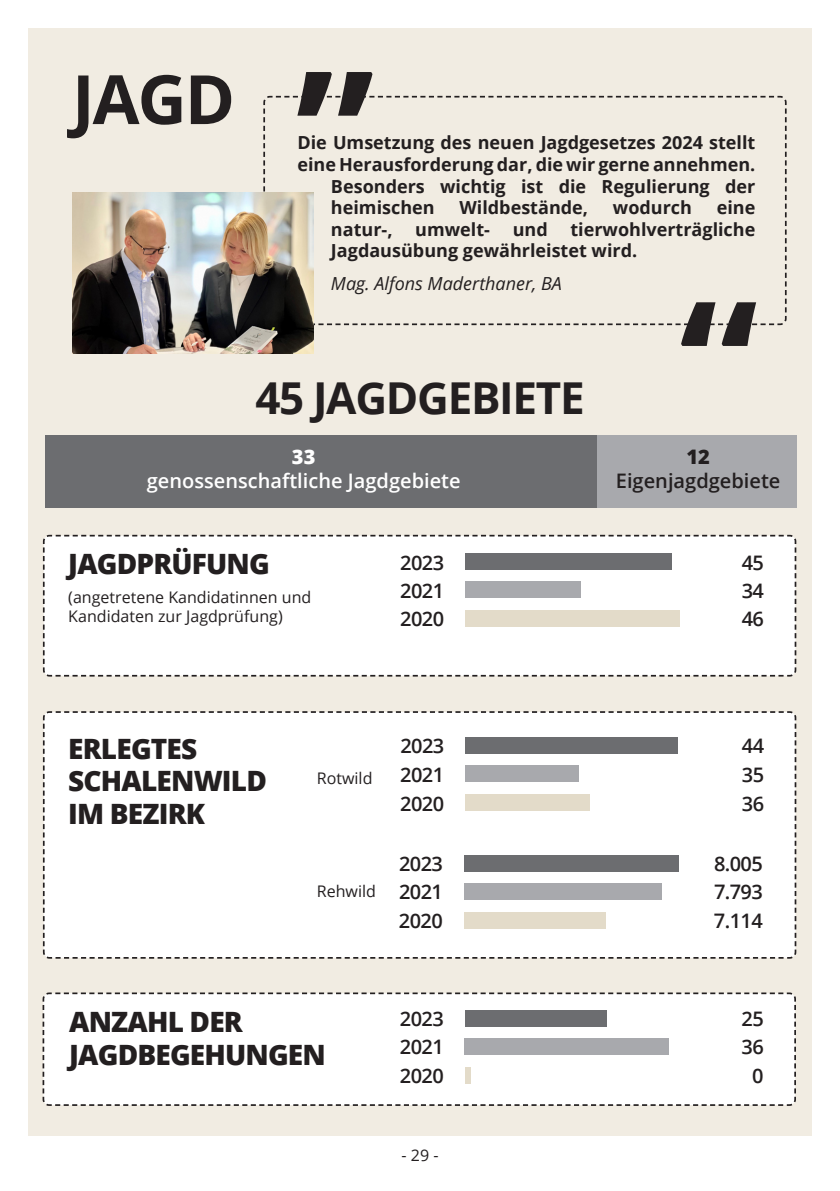
<style>
.page{position:relative;width:840px;height:1191px;background:#fff}
.page>*{position:absolute;margin:0;border:0;box-sizing:border-box;transform-origin:0 0}
.t1{font:700 68px "Open Sans";color:#231f20}
.t2{font:700 44px "Open Sans";letter-spacing:-.03em;color:#231f20}
.t3{font:800 28px/32px "Open Sans";letter-spacing:-.03em;color:#231f20}
.t4{font:600 20px "Open Sans";letter-spacing:-.03em;color:#231f20}
.t5{font:600 20px "Open Sans";color:#fff}
.t6{font:600 20px "Open Sans";color:#231f20}
.t7{font:800 20px "Open Sans";color:#fff}
.t8{font:800 20px "Open Sans";color:#231f20}
.t9{font:700 18px/21.6px "Open Sans";color:#231f20}
.t10{font:italic 18px "Open Sans";color:#231f20}
.t11{font:16px/19.2px "Open Sans";color:#231f20}
</style>
<div class="page">
<div style="left:28px;top:28px;width:783px;height:1107px;background:#f1ece2"></div>
<div style="left:595px;top:435px;width:201px;height:73px;background:#a8a9ad"></div>
<div style="left:45px;top:435px;width:551px;height:73px;background:#6c6d70"></div>
<div style="left:42px;top:534px;width:754px;height:143px;background:#fff"></div>
<div style="left:42px;top:711px;width:754px;height:248px;background:#fff"></div>
<div style="left:42px;top:992px;width:754px;height:114px;background:#fff"></div>
<div style="left:465px;top:794px;width:124px;height:16px;background:#e3dbc9"></div>
<div style="left:465px;top:765px;width:113px;height:16px;background:#a8a9ad"></div>
<div style="left:465px;top:737px;width:212px;height:16px;background:#6c6d70"></div>
<div style="left:463px;top:912px;width:142px;height:16px;background:#e3dbc9"></div>
<div style="left:463px;top:883px;width:198px;height:16px;background:#a8a9ad"></div>
<div style="left:463px;top:855px;width:215px;height:16px;background:#6c6d70"></div>
<div style="left:465px;top:611px;width:214px;height:16px;background:#e3dbc9"></div>
<div style="left:465px;top:582px;width:115px;height:16px;background:#a8a9ad"></div>
<div style="left:465px;top:554px;width:206px;height:16px;background:#6c6d70"></div>
<div style="left:464px;top:1067px;width:6px;height:16px;background:#e3dbc9"></div>
<div style="left:464px;top:1038px;width:204px;height:16px;background:#a8a9ad"></div>
<div style="left:464px;top:1010px;width:142px;height:16px;background:#6c6d70"></div>
<svg style="left:263px;top:95px;width:524px;height:231px"></svg>
<svg style="left:314px;top:302px;width:461px;height:44px"></svg>
<svg style="left:274px;top:72px;width:499px;height:44px"></svg>
<img style="left:72px;top:192px;width:242px;height:161px">
<h1 class="t1" style="left:72px;top:51px;width:164px">JAGD</h1>
<p class="t9" style="left:297px;top:131px;width:459px">Die Umsetzung des neuen Jagdgesetzes 2024 stellt</p>
<p class="t9" style="left:297px;top:153px;width:459px">eine Herausforderung dar, die wir gerne annehmen.</p>
<p class="t9" style="left:331px;top:175px;width:425px">Besonders wichtig ist die Regulierung der</p>
<p class="t9" style="left:331px;top:196px;width:105px">heimischen</p>
<p class="t9" style="left:459px;top:196px;width:130px">Wildbestände,</p>
<p class="t9" style="left:612px;top:196px;width:81px">wodurch</p>
<p class="t9" style="left:716px;top:196px;width:40px">eine</p>
<p class="t9" style="left:331px;top:218px;width:63px">natur-,</p>
<p class="t9" style="left:415px;top:218px;width:76px">umwelt-</p>
<p class="t9" style="left:512px;top:218px;width:37px">und</p>
<p class="t9" style="left:331px;top:218px;width:425px;text-indent:239px">tierwohlverträgliche<br>Jagdausübung gewährleistet wird.</p>
<p class="t10" style="left:331px;top:271px;width:232px">Mag. Alfons Maderthaner, BA</p>
<h2 class="t2" style="left:255px;top:366px;width:330px">45 JAGDGEBIETE</h2>
<p class="t7" style="left:292px;top:441px;width:25px">33</p>
<p class="t5" style="left:147px;top:467px;width:315px">genossenschaftliche Jagdgebiete</p>
<p class="t8" style="left:686px;top:441px;width:25px">12</p>
<p class="t6" style="left:615px;top:467px;width:166px">Eigenjagdgebiete</p>
<h3 class="t3" style="left:68px;top:547px;width:203px">JAGDPRÜFUNG</h3>
<p class="t11" style="left:68px;top:587px;width:244px">(angetretene Kandidatinnen und<br>Kandidaten zur Jagdprüfung)</p>
<p class="t4" style="left:400px;top:549px;width:45px">2023</p>
<p class="t4" style="left:741px;top:549px;width:24px">45</p>
<p class="t4" style="left:400px;top:577px;width:45px">2021</p>
<p class="t4" style="left:741px;top:577px;width:24px">34</p>
<p class="t4" style="left:400px;top:605px;width:45px">2020</p>
<p class="t4" style="left:741px;top:605px;width:24px">46</p>
<h3 class="t3" style="left:68px;top:732px;width:200px">ERLEGTES<br>SCHALENWILD<br>IM BEZIRK</h3>
<p class="t11" style="left:317px;top:768px;width:57px">Rotwild</p>
<p class="t11" style="left:317px;top:881px;width:61px">Rehwild</p>
<p class="t4" style="left:400px;top:732px;width:45px">2023</p>
<p class="t4" style="left:741px;top:732px;width:24px">44</p>
<p class="t4" style="left:400px;top:761px;width:45px">2021</p>
<p class="t4" style="left:741px;top:761px;width:24px">35</p>
<p class="t4" style="left:400px;top:789px;width:45px">2020</p>
<p class="t4" style="left:741px;top:789px;width:24px">36</p>
<p class="t4" style="left:399px;top:849px;width:45px">2023</p>
<p class="t4" style="left:713px;top:849px;width:50px">8.005</p>
<p class="t4" style="left:399px;top:878px;width:45px">2021</p>
<p class="t4" style="left:713px;top:878px;width:50px">7.793</p>
<p class="t4" style="left:399px;top:907px;width:45px">2020</p>
<p class="t4" style="left:713px;top:907px;width:50px">7.114</p>
<h3 class="t3" style="left:69px;top:1003px;width:258px;line-height:33.6px">ANZAHL DER<br>JAGDBEGEHUNGEN</h3>
<p class="t4" style="left:400px;top:1004px;width:45px">2023</p>
<p class="t4" style="left:400px;top:1033px;width:45px">2021</p>
<p class="t4" style="left:399px;top:1062px;width:45px">2020</p>
<p class="t11" style="left:401px;top:1144px;width:38px">- 29 -</p>
<p class="t4" style="left:741px;top:1004px;width:24px">25</p>
<p class="t4" style="left:741px;top:1033px;width:24px">36</p>
<p class="t4" style="left:751px;top:1062px;width:13px">0</p>
</div>
